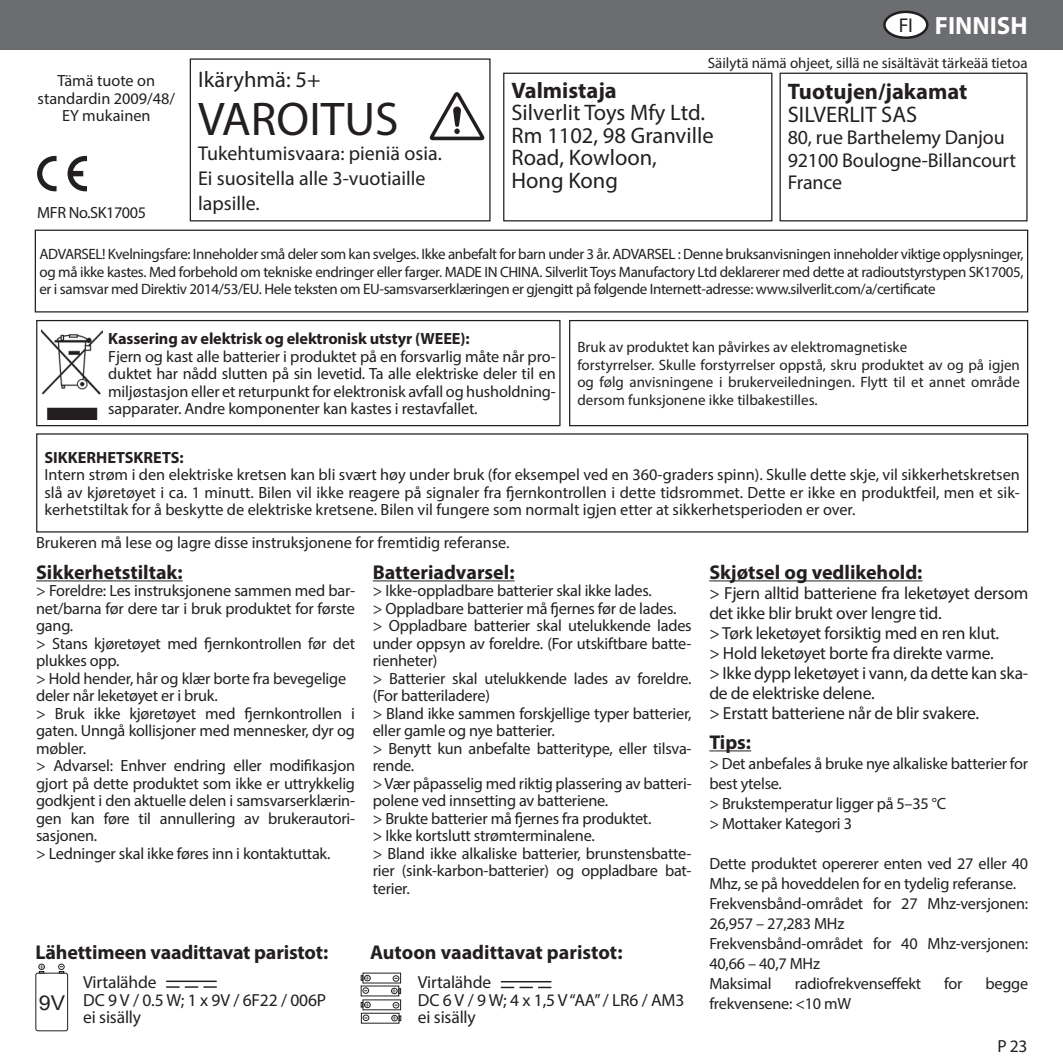
<style>
.page{position:relative;width:1063px;height:1063px;background:#fff}
.page>*{position:absolute;margin:0;border:0;box-sizing:border-box;transform-origin:0 0}
.t1{font:47.5px "Myriad Pro";color:#231f20}
.t2{font:700 25px "Myriad Pro";color:#fff}
.t3{font:22.5px/22.5px "Myriad Pro";color:#231f20}
.t4{font:700 22.5px "Myriad Pro";color:#231f20}
.t5{font:20.25px "Arial";color:#231f20;scale:1.05 1}
.t6{font:20px/25px "Myriad Pro";color:#231f20}
.t7{font:700 20px "Myriad Pro";color:#231f20}
.t8{font:17.5px/20px "Myriad Pro";letter-spacing:-.015em;color:#231f20}
.t9{font:16.25px/17.5px "Myriad Pro";letter-spacing:-.015em;color:#231f20}
.t10{font:700 16.25px "Myriad Pro";letter-spacing:-.01em;color:#231f20}
.t11{font:15px/17.5px "Myriad Pro";color:#231f20}
.t12{font:8px "Times";color:#231f20;scale:1.05 1}
.t13{font:7.75px "Times";color:#231f20;scale:1.05 1}
</style>
<div class="page">
<div style="left:0;top:0;width:1063px;height:50px;background:#6c6d70"></div>
<hr style="left:166px;top:981px;width:51px;height:1px;background:#231f20">
<svg style="left:166px;top:986px;width:51px;height:2px"></svg>
<div style="left:58px;top:964px;width:7px;height:6px;border:1px solid #231f20;border-radius:50%"></div>
<div style="left:38px;top:964px;width:7px;height:6px;border:1px solid #231f20;border-radius:50%"></div>
<svg style="left:59px;top:966px;width:5px;height:7px"></svg>
<div style="left:35px;top:973px;width:33px;height:58px;border:1px solid #231f20;border-radius:2px"></div>
<hr style="left:501px;top:981px;width:50px;height:1px;background:#231f20">
<svg style="left:501px;top:987px;width:50px;height:1px"></svg>
<svg style="left:393px;top:1002px;width:6px;height:6px"></svg>
<div style="left:364px;top:1002px;width:7px;height:6px;border:1px solid #231f20;border-radius:50%"></div>
<div style="left:362px;top:987px;width:7px;height:7px;border:1px solid #231f20;border-radius:50%"></div>
<div style="left:391px;top:988px;width:7px;height:6px;border:1px solid #231f20;border-radius:50%"></div>
<svg style="left:399px;top:988px;width:2px;height:6px"></svg>
<svg style="left:363px;top:1015px;width:6px;height:6px"></svg>
<div style="left:391px;top:1015px;width:7px;height:6px;border:1px solid #231f20;border-radius:50%"></div>
<div style="left:361px;top:1013px;width:39px;height:11px;border:1px solid #231f20"></div>
<div style="left:393px;top:975px;width:6px;height:7px;border:1px solid #231f20;border-radius:50%"></div>
<div style="left:364px;top:975px;width:7px;height:6px;border:1px solid #231f20;border-radius:50%"></div>
<svg style="left:361px;top:975px;width:2px;height:6px"></svg>
<div style="left:190px;top:58px;width:301px;height:163px;border:1px solid #231f20"></div>
<svg style="left:429px;top:92px;width:56px;height:48px"></svg>
<div style="left:884px;top:12px;width:43px;height:26px;background:#fff;border-radius:50%"></div>
<div style="left:883px;top:11px;width:46px;height:28px;border:2px solid #231f20;border-radius:50%"></div>
<svg style="left:37px;top:156px;width:20px;height:35px"></svg>
<svg style="left:68px;top:156px;width:19px;height:35px"></svg>
<div style="left:503px;top:73px;width:269px;height:148px;border:1px solid #231f20"></div>
<div style="left:780px;top:73px;width:248px;height:148px;border:1px solid #231f20"></div>
<hr style="left:36px;top:580px;width:147px;height:1px;background:#231f20">
<hr style="left:373px;top:580px;width:142px;height:1px;background:#231f20">
<hr style="left:709px;top:580px;width:214px;height:1px;background:#231f20">
<hr style="left:709px;top:750px;width:42px;height:1px;background:#231f20">
<div style="left:36px;top:320px;width:525px;height:106px;border:1px solid #231f20"></div>
<img style="left:41px;top:330px;width:61px;height:90px">
<div style="left:569px;top:320px;width:459px;height:106px;border:1px solid #231f20"></div>
<div style="left:35px;top:230px;width:993px;height:83px;border:1px solid #231f20"></div>
<p class="t9" style="left:38px;top:72px;width:139px;text-align:center">Tämä tuote on standardin 2009/48/<br>EY mukainen</p>
<p class="t9" style="left:37px;top:204px;width:110px">MFR No.SK17005</p>
<h3 class="t3" style="left:198px;top:68px;width:124px">Ikäryhmä: 5+</h3>
<h1 class="t1" style="left:198px;top:89px;width:202px">VAROITUS</h1>
<p class="t6" style="left:198px;top:140px;width:245px">Tukehtumisvaara: pieniä osia.<br>Ei suositella alle 3-vuotiaille lapsille.</p>
<p class="t6" style="left:899px;top:13px;width:16px">FI</p>
<h2 class="t2" style="left:935px;top:9px;width:94px">FINNISH</h2>
<p class="t11" style="left:708px;top:54px;width:321px">Säilytä nämä ohjeet, sillä ne sisältävät tärkeää tietoa</p>
<h3 class="t4" style="left:511px;top:76px;width:107px">Valmistaja</h3>
<h3 class="t3" style="left:511px;top:101px;width:204px">Silverlit Toys Mfy Ltd.<br>Rm 1102, 98 Granville<br>Road, Kowloon,<br>Hong Kong</h3>
<h3 class="t4" style="left:788px;top:77px;width:181px">Tuotujen/jakamat</h3>
<h3 class="t3" style="left:788px;top:103px;width:131px">SILVERLIT SAS</h3>
<p class="t6" style="left:788px;top:126px;width:230px;line-height:22.5px">80, rue Barthelemy Danjou<br>92100 Boulogne-Billancourt<br>France</p>
<p class="t11" style="left:40px;top:245px;width:985px;text-align:justify">ADVARSEL! Kvelningsfare: Inneholder små deler som kan svelges. Ikke anbefalt for barn under 3 år. ADVARSEL : Denne bruksanvisningen inneholder viktige opplysninger, og må ikke kastes. Med forbehold om tekniske endringer eller farger. MADE IN CHINA. Silverlit Toys Manufactory Ltd deklarerer med dette at radioutstyrstypen SK17005, er i samsvar med Direktiv 2014/53/EU. Hele teksten om EU-samsvarserklæringen er gjengitt på følgende Internett-adresse: www.silverlit.com/a/certificate</p>
<p class="t10" style="left:108px;top:328px;width:363px">Kassering av elektrisk og elektronisk utstyr (WEEE):</p>
<p class="t9" style="left:108px;top:347px;width:449px;text-align:justify">Fjern og kast alle batterier i produktet på en forsvarlig måte når pro&shy;duktet har nådd slutten på sin levetid. Ta alle elektriske deler til en miljøstasjon eller et returpunkt for elektronisk avfall og husholdning&shy;sapparater. Andre komponenter kan kastes i restavfallet.</p>
<p class="t10" style="left:44px;top:447px;width:141px">SIKKERHETSKRETS:</p>
<p class="t9" style="left:44px;top:466px;width:977px;text-align:justify">Intern strøm i den elektriske kretsen kan bli svært høy under bruk (for eksempel ved en 360-graders spinn). Skulle dette skje, vil sikkerhetskretsen slå av kjøretøyet i ca. 1 minutt. Bilen vil ikke reagere på signaler fra fjernkontrollen i dette tidsrommet. Dette er ikke en produktfeil, men et sik&shy;kerhetstiltak for å beskytte de elektriske kretsene. Bilen vil fungere som normalt igjen etter at sikkerhetsperioden er over.</p>
<p class="t9" style="left:36px;top:534px;width:475px">Brukeren må lese og lagre disse instruksjonene for fremtidig referanse.</p>
<p class="t11" style="left:577px;top:338px;width:444px">Bruk av produktet kan påvirkes av elektromagnetiske<br>forstyrrelser. Skulle forstyrrelser oppstå, skru produktet av og på igjen og følg anvisningene i brukerveiledningen. Flytt til et annet område dersom funksjonene ikke tilbakestilles.</p>
<p class="t7" style="left:36px;top:559px;width:148px">Sikkerhetstiltak:</p>
<p class="t9" style="left:36px;top:582px;width:320px">&gt; Foreldre: Les instruksjonene sammen med bar&shy;net/barna før dere tar i bruk produktet for første gang.<br>&gt; Stans kjøretøyet med fjernkontrollen før det plukkes opp.<br>&gt; Hold hender, hår og klær borte fra bevegelige deler når leketøyet er i bruk.<br>&gt; Bruk ikke kjøretøyet med fjernkontrollen i gaten. Unngå kollisjoner med mennesker, dyr og møbler.<br>&gt; Advarsel: Enhver endring eller modifikasjon gjort på dette produktet som ikke er uttrykkelig godkjent i den aktuelle delen i samsvarserklærin&shy;gen kan føre til annullering av brukerautori&shy;sasjonen.<br>&gt; Ledninger skal ikke føres inn i kontaktuttak.</p>
<p class="t7" style="left:373px;top:559px;width:143px">Batteriadvarsel:</p>
<p class="t9" style="left:373px;top:582px;width:320px">&gt; Ikke-oppladbare batterier skal ikke lades.<br>&gt; Oppladbare batterier må fjernes før de lades.<br>&gt; Oppladbare batterier skal utelukkende lades under oppsyn av foreldre. (For utskiftbare batte&shy;rienheter)<br>&gt; Batterier skal utelukkende lades av foreldre. (For batteriladere)<br>&gt; Bland ikke sammen forskjellige typer batterier, eller gamle og nye batterier.<br>&gt; Benytt kun anbefalte batteritype, eller tilsva&shy;rende.<br>&gt; Vær påpasselig med riktig plassering av batteri&shy;polene ved innsetting av batteriene.<br>&gt; Brukte batterier må fjernes fra produktet.<br>&gt; Ikke kortslutt strømterminalene.<br>&gt; Bland ikke alkaliske batterier, brunstensbatte&shy;rier (sink-karbon-batterier) og oppladbare bat&shy;terier.</p>
<p class="t7" style="left:35px;top:940px;width:294px">Lähettimeen vaadittavat paristot:</p>
<p class="t7" style="left:370px;top:940px;width:254px">Autoon vaadittavat paristot:</p>
<p class="t8" style="left:83px;top:974px;width:244px;line-height:17.5px">Virtalähde<br>DC 9 V / 0.5 W; 1 x 9V / 6F22 / 006P ei sisälly</p>
<p class="t13" style="left:44px;top:972px;width:6px;rotate:-180deg">+</p>
<p class="t5" style="left:39px;top:989px;width:27px">9V</p>
<p class="t8" style="left:418px;top:974px;width:268px;line-height:17.5px">Virtalähde<br>DC 6 V / 9 W; 4 x 1,5 V “AA” / LR6 / AM3 ei sisälly</p>
<p class="t12" style="left:370px;top:983px;width:6px;rotate:-180deg">+</p>
<p class="t12" style="left:392px;top:986px;width:6px">+</p>
<p class="t12" style="left:392px;top:1013px;width:6px">+</p>
<p class="t12" style="left:370px;top:1010px;width:6px;rotate:-180deg">+</p>
<p class="t7" style="left:709px;top:559px;width:215px">Skjøtsel og vedlikehold:</p>
<p class="t8" style="left:709px;top:583px;width:320px">&gt; Fjern alltid batteriene fra leketøyet dersom det ikke blir brukt over lengre tid.<br>&gt; Tørk leketøyet forsiktig med en ren klut.<br>&gt; Hold leketøyet borte fra direkte varme.<br>&gt; Ikke dypp leketøyet i vann, da dette kan ska&shy;de de elektriske delene.<br>&gt; Erstatt batteriene når de blir svakere.</p>
<p class="t7" style="left:709px;top:729px;width:43px">Tips:</p>
<p class="t9" style="left:709px;top:753px;width:320px;line-height:20px">&gt; Det anbefales å bruke nye alkaliske batterier for best ytelse.<br>&gt; Brukstemperatur ligger på 5–35 °C<br>&gt; Mottaker Kategori 3</p>
<p class="t9" style="left:709px;top:853px;width:320px;line-height:20px">Dette produktet opererer enten ved 27 eller 40<br>Mhz, se på hoveddelen for en tydelig referanse.<br>Frekvensbånd-området for 27 Mhz-versjonen:<br>26,957 – 27,283 MHz<br>Frekvensbånd-området for 40 Mhz-versjonen:<br>40,66 – 40,7 MHz<br>Maksimal</p>
<p class="t9" style="left:795px;top:975px;width:128px">radiofrekvenseffekt</p>
<p class="t9" style="left:944px;top:975px;width:20px">for</p>
<p class="t9" style="left:986px;top:975px;width:44px">begge</p>
<p class="t9" style="left:709px;top:995px;width:143px">frekvensene: &lt;10 mW</p>
<p class="t8" style="left:998px;top:1036px;width:31px">P 23</p>
</div>
